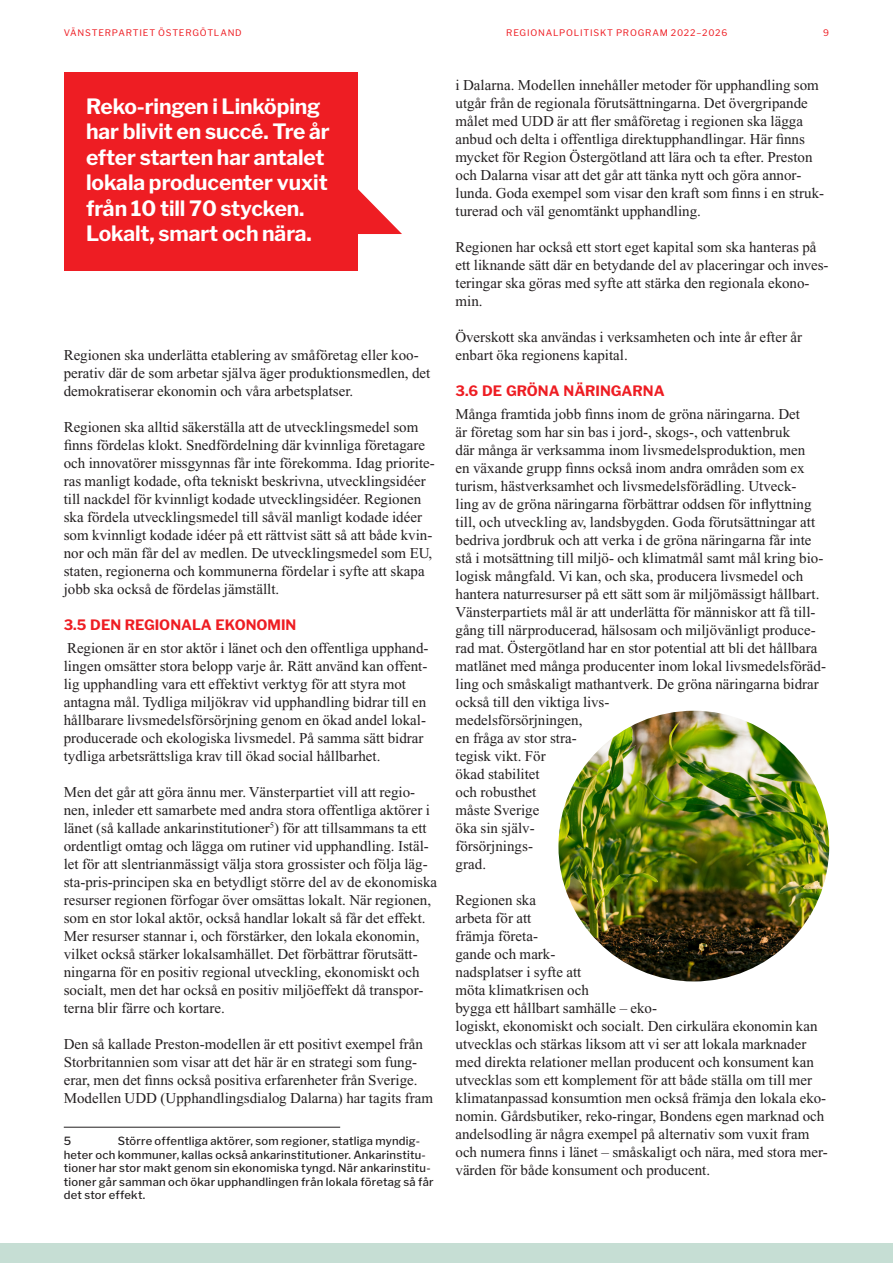
<style>
.page{position:relative;width:893px;height:1263px;background:#fff}
.page>*{position:absolute;margin:0;border:0;box-sizing:border-box;transform-origin:0 0}
.Citat_Libre_Franklin{font:700 21px/25.5px "Libre Franklin";letter-spacing:-.005em;color:#fff}
.Bröd_Artikel_Times_1{font:15px/18px "Times New Roman";color:#231f20}
.Rubrik_mellan_Light{font:700 14.25px "Libre Franklin";color:#ee1d23}
.t1{font:500 11.25px/13.5px "Libre Franklin";letter-spacing:.02em;color:#231f20}
.t2{font:9px "Libre Franklin";letter-spacing:.085em;color:#ee1d23}
</style>
<div class="page">
<div style="left:0;top:1243px;width:893px;height:20px;background:#c6ded4"></div>
<hr style="left:64px;top:1127px;width:276px;height:1px;background:#231f20">
<svg style="left:358px;top:189px;width:44px;height:45px"></svg>
<div style="left:64px;top:72px;width:294px;height:198px;background:#ee1d23"></div>
<img style="left:558px;top:711px;width:271px;height:270px;border-radius:135px">
<p class="t2" style="left:64px;top:26px;width:179px">VÄNSTERPARTIET ÖSTERGÖTLAND</p>
<p class="t2" style="left:506px;top:26px;width:223px">REGIONALPOLITISKT PROGRAM 2022–2026</p>
<p class="t2" style="left:823px;top:26px;width:7px">9</p>
<p class="Citat_Libre_Franklin" style="left:86px;top:92px;width:245px">Reko-ringen i Linköping har blivit en succé. Tre år efter starten har antalet lokala producenter vuxit från 10 till 70 stycken.<br>Lokalt, smart och nära.</p>
<p class="Bröd_Artikel_Times_1" style="left:64px;top:346px;width:368px">Regionen ska underlätta etablering av småföretag eller koo&shy;perativ där de som arbetar själva äger produktionsmedlen, det demokratiserar ekonomin och våra arbetsplatser.</p>
<p class="Bröd_Artikel_Times_1" style="left:64px;top:418px;width:373px">Regionen ska alltid säkerställa att de utvecklingsmedel som finns fördelas klokt. Snedfördelning där kvinnliga företagare och innovatörer missgynnas får inte förekomma. Idag priorite&shy;ras manligt kodade, ofta tekniskt beskrivna, utvecklingsidéer till nackdel för kvinnligt kodade utvecklingsidéer. Regionen ska fördela utvecklingsmedel till såväl manligt kodade idéer som kvinnligt kodade idéer på ett rättvist sätt så att både kvin&shy;nor och män får del av medlen. De utvecklingsmedel som EU, staten, regionerna och kommunerna fördelar i syfte att skapa jobb ska också de fördelas jämställt.</p>
<p class="Rubrik_mellan_Light" style="left:64px;top:613px;width:234px">3.5 DEN REGIONALA EKONOMIN</p>
<p class="Bröd_Artikel_Times_1" style="left:64px;top:639px;width:366px">Regionen är en stor aktör i länet och den offentliga upphand&shy;lingen omsätter stora belopp varje år. Rätt använd kan offent&shy;lig upphandling vara ett effektivt verktyg för att styra mot antagna mål. Tydliga miljökrav vid upphandling bidrar till en hållbarare livsmedelsförsörjning genom en ökad andel lokal&shy;producerade och ekologiska livsmedel. På samma sätt bidrar tydliga arbetsrättsliga krav till ökad social hållbarhet.</p>
<p class="Bröd_Artikel_Times_1" style="left:64px;top:783px;width:375px">Men det går att göra ännu mer. Vänsterpartiet vill att regio&shy;nen, inleder ett samarbete med andra stora offentliga aktörer i länet (så kallade ankarinstitutioner<sup>5</sup>) för att tillsammans ta ett ordentligt omtag och lägga om rutiner vid upphandling. Istäl&shy;let för att slentrianmässigt välja stora grossister och följa läg&shy;sta-pris-principen ska en betydligt större del av de ekonomiska resurser regionen förfogar över omsättas lokalt. När regionen, som en stor lokal aktör, också handlar lokalt så får det effekt.<br>Mer resurser stannar i, och förstärker, den lokala ekonomin, vilket också stärker lokalsamhället. Det förbättrar förutsätt&shy;ningarna för en positiv regional utveckling, ekonomiskt och socialt, men det har också en positiv miljöeffekt då transpor&shy;terna blir färre och kortare.</p>
<p class="Bröd_Artikel_Times_1" style="left:64px;top:1035px;width:371px">Den så kallade Preston-modellen är ett positivt exempel från Storbritannien som visar att det här är en strategi som fung&shy;erar, men det finns också positiva erfarenheter från Sverige.<br>Modellen UDD (Upphandlingsdialog Dalarna) har tagits fram</p>
<p class="t1" style="left:64px;top:1133px;width:9px">5</p>
<p class="t1" style="left:64px;top:1133px;width:371px;text-indent:54px">Större offentliga aktörer, som regioner, statliga myndig&shy;heter och kommuner, kallas också ankarinstitutioner. Ankarinstitu&shy;tioner har stor makt genom sin ekonomiska tyngd. När ankarinstitu&shy;tioner går samman och ökar upphandlingen från lokala företag så får det stor effekt.</p>
<p class="Bröd_Artikel_Times_1" style="left:455px;top:76px;width:370px">i Dalarna. Modellen innehåller metoder för upphandling som utgår från de regionala förutsättningarna. Det övergripande målet med UDD är att fler småföretag i regionen ska lägga anbud och delta i offentliga direktupphandlingar. Här finns mycket för Region Östergötland att lära och ta efter. Preston och Dalarna visar att det går att tänka nytt och göra annor&shy;lunda. Goda exempel som visar den kraft som finns i en struk&shy;turerad och väl genomtänkt upphandling.</p>
<p class="Bröd_Artikel_Times_1" style="left:455px;top:238px;width:375px">Regionen har också ett stort eget kapital som ska hanteras på ett liknande sätt där en betydande del av placeringar och inves&shy;teringar ska göras med syfte att stärka den regionala ekono&shy;min.</p>
<p class="Bröd_Artikel_Times_1" style="left:455px;top:328px;width:348px">Överskott ska användas i verksamheten och inte år efter år enbart öka regionens kapital.</p>
<p class="Rubrik_mellan_Light" style="left:455px;top:379px;width:211px">3.6 DE GRÖNA NÄRINGARNA</p>
<p class="Bröd_Artikel_Times_1" style="left:455px;top:405px;width:369px">Många framtida jobb finns inom de gröna näringarna. Det<br>är företag som har sin bas i jord-, skogs-, och vattenbruk<br>där många är verksamma inom livsmedelsproduktion, men<br>en växande grupp finns också inom andra områden som ex turism, hästverksamhet och livsmedelsförädling. Utveck&shy;ling av de gröna näringarna förbättrar oddsen för inflyttning till, och utveckling av, landsbygden. Goda förutsättningar att bedriva jordbruk och att verka i de gröna näringarna får inte stå i motsättning till miljö- och klimatmål samt mål kring bio&shy;logisk mångfald. Vi kan, och ska, producera livsmedel och hantera naturresurser på ett sätt som är miljömässigt hållbart.</p>
<p class="Bröd_Artikel_Times_1" style="left:455px;top:603px;width:372px">Vänsterpartiets mål är att underlätta för människor att få till&shy;gång till närproducerad, hälsosam och miljövänligt produce&shy;rad mat. Östergötland har en stor potential att bli det hållbara matlänet med många producenter inom lokal livsmedelsföräd&shy;ling och småskaligt mathantverk. De gröna näringarna bidrar också till den viktiga livs-<br>medelsförsörjningen,<br>en fråga av stor stra-<br>tegisk vikt. För<br>ökad stabilitet<br>och robusthet<br>måste Sverige<br>öka sin själv-<br>försörjnings-<br>grad.</p>
<p class="Bröd_Artikel_Times_1" style="left:455px;top:891px;width:374px">Regionen ska<br>arbeta för att<br>främja företa-<br>gande och mark-<br>nadsplatser i syfte att<br>möta klimatkrisen och<br>bygga ett hållbart samhälle – eko-<br>logiskt, ekonomiskt och socialt. Den cirkulära ekonomin kan utvecklas och stärkas liksom att vi ser att lokala marknader med direkta relationer mellan producent och konsument kan utvecklas som ett komplement för att både ställa om till mer klimatanpassad konsumtion men också främja den lokala eko&shy;nomin. Gårdsbutiker, reko-ringar, Bondens egen marknad och andelsodling är några exempel på alternativ som vuxit fram och numera finns i länet – småskaligt och nära, med stora mer&shy;värden för både konsument och producent.</p>
</div>
